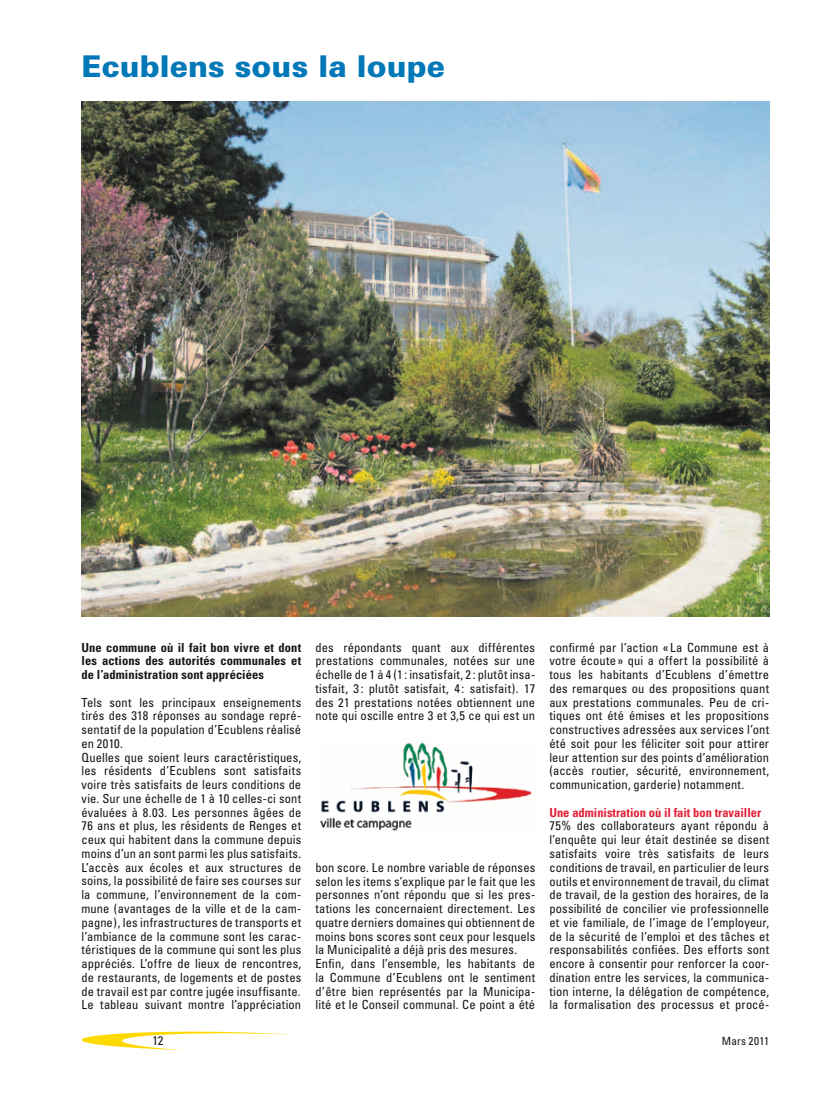
<style>
.page{position:relative;width:833px;height:1099px;background:#fff}
.page>*{position:absolute;margin:0;border:0;box-sizing:border-box;transform-origin:0 0}
.t1{font:900 30px "Univers";color:#0077b7}
.t2{font:condensed 12.5px/13.8px "Univers";letter-spacing:.01em;color:#151518;text-align:justify}
.t3{font:700 condensed 12.5px/13.8px "Univers";letter-spacing:.01em;color:#151518;text-align:justify}
.t4{font:700 condensed 12.5px "Univers";color:#e11d35}
.t5{font:condensed 11.25px "Univers";letter-spacing:.02em;color:#151518}
</style>
<div class="page">
<svg style="left:81px;top:1031px;width:211px;height:19px"></svg>
<img style="left:320px;top:742px;width:212px;height:89px">
<img style="left:81px;top:101px;width:688px;height:516px">
<h1 class="t1" style="left:81px;top:48px;width:365px">Ecublens sous la loupe</h1>
<p class="t3" style="left:81px;top:640px;width:221px">Une commune où il fait bon vivre et dont les actions des autorités communales et de l’administration sont appréciées</p>
<p class="t2" style="left:81px;top:695px;width:221px;text-align:left">Tels sont les principaux enseignements tirés des 318 réponses au sondage repré&shy;sentatif de la population d’Ecublens réalisé en 2010.<br>Quelles que soient leurs caractéristiques, les résidents d’Ecublens sont satisfaits voire très satisfaits de leurs conditions de vie. Sur une échelle de 1 à 10 celles-ci sont évaluées à 8.03. Les personnes âgées de 76 ans et plus, les résidents de Renges et ceux qui habitent dans la commune depuis moins d’un an sont parmi les plus satisfaits.<br>L’accès aux écoles et aux structures de soins, la possibilité de faire ses courses sur la commune, l’environnement de la com&shy;mune (avantages de la ville et de la cam&shy;pagne), les infrastructures de transports et l’ambiance de la commune sont les carac&shy;téristiques de la commune qui sont les plus appréciés. L’offre de lieux de rencontres, de restaurants, de logements et de postes de travail est par contre jugée insuffisante.<br>Le tableau suivant montre l’appréciation</p>
<p class="t2" style="left:315px;top:640px;width:221px">des répondants quant aux différentes prestations communales, notées sur une échelle de 1 à 4 (1 : insatisfait, 2 : plutôt insa&shy;tisfait, 3: plutôt satisfait, 4: satisfait). 17 des 21 prestations notées obtiennent une note qui oscille entre 3 et 3,5 ce qui est un</p>
<p class="t2" style="left:315px;top:860px;width:221px;text-align:left">bon score. Le nombre variable de réponses selon les items s’explique par le fait que les personnes n’ont répondu que si les pres&shy;tations les concernaient directement. Les quatre derniers domaines qui obtiennent de moins bons scores sont ceux pour lesquels la Municipalité a déjà pris des mesures.<br>Enfin, dans l’ensemble, les habitants de la Commune d’Ecublens ont le sentiment d’être bien représentés par la Municipa&shy;lité et le Conseil communal. Ce point a été</p>
<p class="t2" style="left:549px;top:640px;width:221px">confirmé par l’action « La Commune est à votre écoute» qui a offert la possibilité à tous les habitants d’Ecublens d’émettre des remarques ou des propositions quant aux prestations communales. Peu de cri&shy;tiques ont été émises et les propositions constructives adressées aux services l’ont été soit pour les féliciter soit pour attirer leur attention sur des points d’amélioration (accès routier, sécurité, environnement, communication, garderie) notamment.</p>
<p class="t4" style="left:549px;top:804px;width:213px">Une administration où il fait bon travailler</p>
<p class="t2" style="left:549px;top:819px;width:221px">75% des collaborateurs ayant répondu à l’enquête qui leur était destinée se disent satisfaits voire très satisfaits de leurs conditions de travail, en particulier de leurs outils et environnement de travail, du climat de travail, de la gestion des horaires, de la possibilité de concilier vie professionnelle et vie familiale, de l’image de l’employeur, de la sécurité de l’emploi et des tâches et responsabilités confiées. Des efforts sont encore à consentir pour renforcer la coor&shy;dination entre les services, la communica&shy;tion interne, la délégation de compétence, la formalisation des processus et procé-</p>
<p class="t2" style="left:152px;top:1033px;width:12px">12</p>
<p class="t5" style="left:722px;top:1033px;width:49px">Mars 2011</p>
</div>
